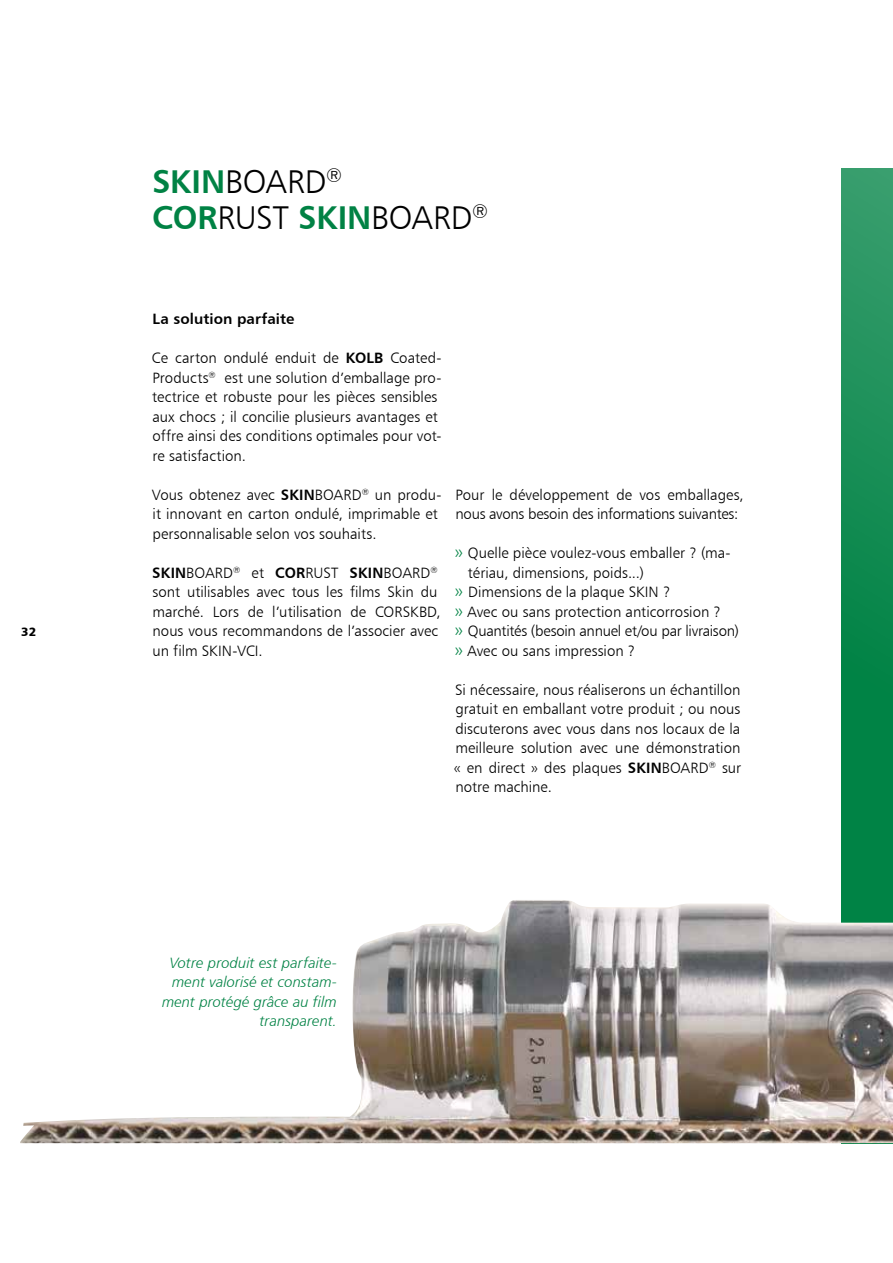
<style>
.page{position:relative;width:893px;height:1263px;background:#fff}
.page>*{position:absolute;margin:0;border:0;box-sizing:border-box;transform-origin:0 0}
.t1{font:33px/36px "Humanist 777 BT Light B";letter-spacing:-.005em;color:#000}
.t2{font:15px/19.5px "Humanist 777 BT Light B";color:#000}
.t3{font:15px/19.5px "Humanist 777 BT Light Italic B";color:#008244;text-align:right}
.t4{font:15px "Humanist 777 BT Light B";letter-spacing:-.02em;color:#000}
.t5{font:15px "Humanist 777 BT Bold B";letter-spacing:.005em;color:#000}
.t6{font:12px "Humanist 777 BT Black B";color:#000}
.s1{font-family:"Humanist 777 BT Bold B";color:#008244}
.s2{font-family:"Humanist 777 BT Bold B"}
.s3{font-size:18px;color:#008244}
</style>
<div class="page">
<svg style="left:842px;top:168px;width:51px;height:732px;background:#148c53"></svg>
<img style="left:20px;top:900px;width:873px;height:243px">
<p class="t6" style="left:21px;top:624px;width:16px">32</p>
<h1 class="t1" style="left:152px;top:163px;width:338px"><span class="s1">SKIN</span>BOARD<sup>®<br></sup><span class="s1">COR</span>RUST <span class="s1">SKIN</span>BOARD<sup>®</sup></h1>
<p class="t5" style="left:153px;top:309px;width:143px">La solution parfaite</p>
<p class="t2" style="left:152px;top:348px;width:291px">Ce carton ondulé enduit de <span class="s2">KOLB</span> Coated-Products<sup>®</sup> est une solution d’emballage pro&shy;tectrice et robuste pour les pièces sensibles aux chocs ; il concilie plusieurs avantages et offre ainsi des conditions optimales pour vot&shy;re satisfaction.</p>
<p class="t2" style="left:152px;top:484px;width:291px">Vous obtenez avec <span class="s2">SKIN</span>BOARD<sup>®</sup> un produ&shy;it innovant en carton ondulé, imprimable et personnalisable selon vos souhaits.</p>
<p class="t2" style="left:152px;top:562px;width:290px"><span class="s2">SKIN</span>BOARD<sup>®</sup> et <span class="s2">COR</span>RUST <span class="s2">SKIN</span>BOARD<sup>® </sup>sont utilisables avec tous les films Skin du marché. Lors de l’utilisation de CORSKBD, nous vous recommandons de l’associer avec un film SKIN-VCI.</p>
<p class="t2" style="left:455px;top:484px;width:290px">Pour le développement de vos emballages, nous avons besoin des informations suivantes:</p>
<p class="t2" style="left:455px;top:543px;width:277px"><span class="s3">»</span> Quelle pièce voulez-vous emballer ? (ma-</p>
<p class="t2" style="left:468px;top:562px;width:178px">tériau, dimensions, poids...)</p>
<p class="t2" style="left:455px;top:582px;width:217px"><span class="s3">»</span> Dimensions de la plaque SKIN ?</p>
<p class="t2" style="left:455px;top:601px;width:268px"><span class="s3">»</span> Avec ou sans protection anticorrosion ?</p>
<p class="t4" style="left:455px;top:622px;width:286px"><span class="s3">»</span> Quantités (besoin annuel et/ou par livraison)</p>
<p class="t2" style="left:455px;top:640px;width:182px"><span class="s3">»</span> Avec ou sans impression ?</p>
<p class="t2" style="left:454px;top:679px;width:289px;text-align:justify">Si nécessaire, nous réaliserons un échantillon gratuit en emballant votre produit ; ou nous discuterons avec vous dans nos locaux de la meilleure solution avec une démonstration « en direct » des plaques <span class="s2">SKIN</span>BOARD<sup>®</sup> sur notre machine.</p>
<p class="t3" style="left:162px;top:952px;width:176px">Votre produit est parfaite&shy;ment valorisé et constam&shy;ment protégé grâce au film transparent.</p>
</div>
